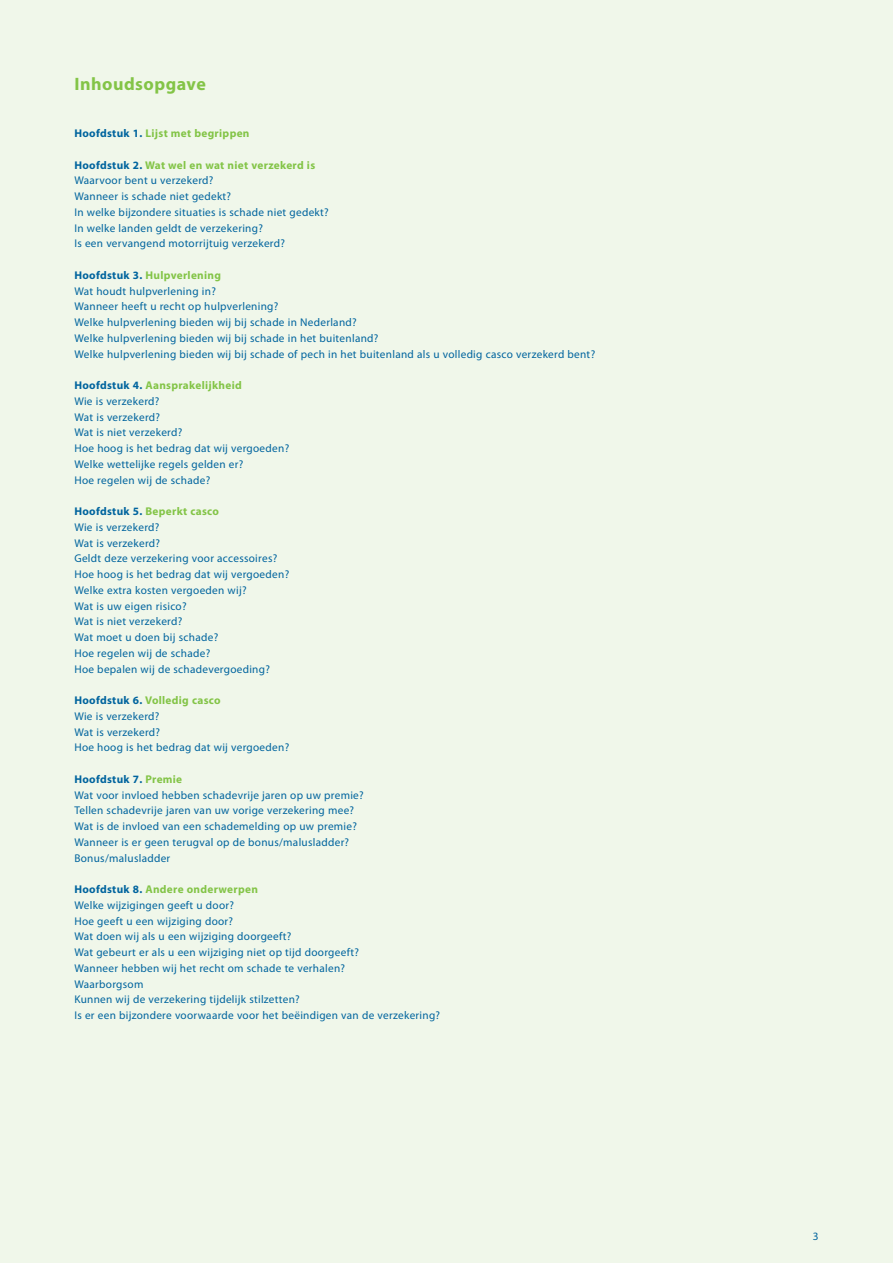
<style>
.page{position:relative;width:893px;height:1263px;background:#f0f7ea}
.page>*{position:absolute;margin:0;border:0;box-sizing:border-box;transform-origin:0 0}
.t1{font:700 18px "Myriad Pro";letter-spacing:.03em;color:#83c447}
.t2{font:11.25px/15.8px "Myriad Pro";letter-spacing:.025em;color:#00649e}
.t3{font:700 11.25px "Myriad Pro";letter-spacing:.03em;color:#83c447}
.s1{color:#00649e}
.s2{font-weight:700}
.s3{font-weight:700;color:#83c447}
</style>
<div class="page">
<h1 class="t1" style="left:74px;top:77px;width:133px">Inhoudsopgave</h1>
<p class="t3" style="left:74px;top:129px;width:177px"><span class="s1">Hoofdstuk 1.</span> Lijst met begrippen</p>
<p class="t2" style="left:74px;top:158px;width:256px"><span class="s2">Hoofdstuk 2.</span> <span class="s3">Wat wel en wat niet verzekerd is </span>Waarvoor bent u verzekerd?<br>Wanneer is schade niet gedekt?<br>In welke bijzondere situaties is schade niet gedekt?<br>In welke landen geldt de verzekering?<br>Is een vervangend motorrijtuig verzekerd?</p>
<p class="t2" style="left:74px;top:268px;width:522px"><span class="s2">Hoofdstuk 3.</span> <span class="s3">Hulpverlening<br></span>Wat houdt hulpverlening in?<br>Wanneer heeft u recht op hulpverlening?<br>Welke hulpverlening bieden wij bij schade in Nederland?<br>Welke hulpverlening bieden wij bij schade in het buitenland?<br>Welke hulpverlening bieden wij bij schade of pech in het buitenland als u volledig casco verzekerd bent?</p>
<p class="t2" style="left:74px;top:378px;width:216px"><span class="s2">Hoofdstuk 4.</span> <span class="s3">Aansprakelijkheid<br></span>Wie is verzekerd?<br>Wat is verzekerd?<br>Wat is niet verzekerd?<br>Hoe hoog is het bedrag dat wij vergoeden?<br>Welke wettelijke regels gelden er?<br>Hoe regelen wij de schade?</p>
<p class="t2" style="left:74px;top:504px;width:216px"><span class="s2">Hoofdstuk 5.</span> <span class="s3">Beperkt casco<br></span>Wie is verzekerd?<br>Wat is verzekerd?<br>Geldt deze verzekering voor accessoires?<br>Hoe hoog is het bedrag dat wij vergoeden?<br>Welke extra kosten vergoeden wij?<br>Wat is uw eigen risico?<br>Wat is niet verzekerd?<br>Wat moet u doen bij schade?<br>Hoe regelen wij de schade?<br>Hoe bepalen wij de schadevergoeding?</p>
<p class="t2" style="left:74px;top:693px;width:216px"><span class="s2">Hoofdstuk 6.</span> <span class="s3">Volledig casco<br></span>Wie is verzekerd?<br>Wat is verzekerd?<br>Hoe hoog is het bedrag dat wij vergoeden?</p>
<p class="t2" style="left:74px;top:772px;width:291px"><span class="s2">Hoofdstuk 7.</span> <span class="s3">Premie<br></span>Wat voor invloed hebben schadevrije jaren op uw premie?<br>Tellen schadevrije jaren van uw vorige verzekering mee?<br>Wat is de invloed van een schademelding op uw premie?<br>Wanneer is er geen terugval op de bonus/malusladder?<br>Bonus/malusladder</p>
<p class="t2" style="left:74px;top:882px;width:367px"><span class="s2">Hoofdstuk 8.</span> <span class="s3">Andere onderwerpen<br></span>Welke wijzigingen geeft u door?<br>Hoe geeft u een wijziging door?<br>Wat doen wij als u een wijziging doorgeeft?<br>Wat gebeurt er als u een wijziging niet op tijd doorgeeft?<br>Wanneer hebben wij het recht om schade te verhalen?<br>Waarborgsom<br>Kunnen wij de verzekering tijdelijk stilzetten?<br>Is er een bijzondere voorwaarde voor het beëindigen van de verzekering?</p>
<p class="t2" style="left:813px;top:1229px;width:7px">3</p>
</div>
